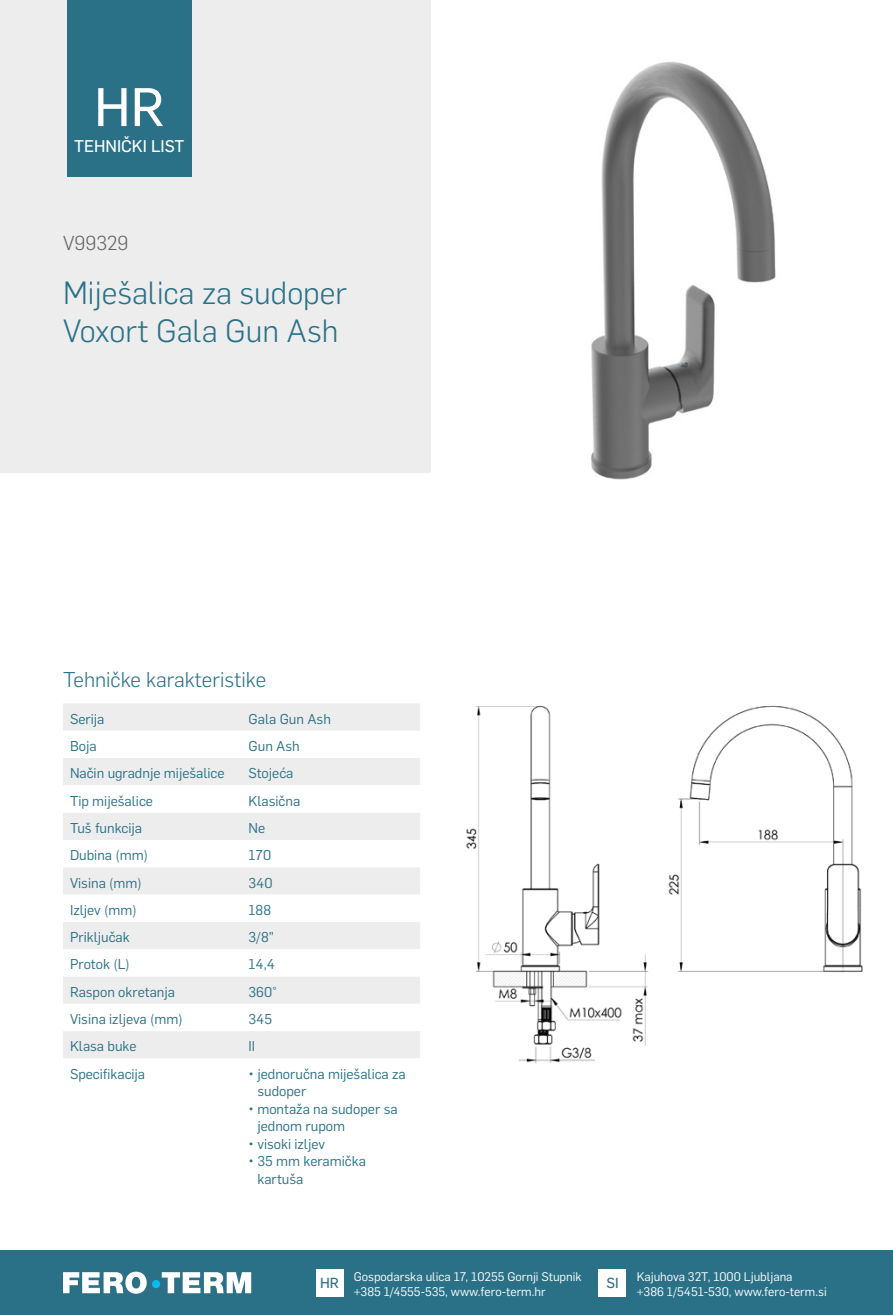
<style>
.page{position:relative;width:893px;height:1315px;background:#fff}
.page>*{position:absolute;margin:0;border:0;box-sizing:border-box;transform-origin:0 0}
.t1{font:53.2px "Flama Basic";color:#fff}
.t2{font:300 31.5px/37.8px "Flama";color:#2a7187}
.t3{font:300 21px "Flama";color:#2a7187}
.t4{font:300 19.78px "Flama";color:#646363}
.t5{font:16.62px "Flama Basic";color:#fff}
.t6{font:14.35px "Flama Basic";color:#2a7187}
.t7{font:14px/17.5px "Flama";color:#2a7187}
.t8{font:12.25px/15.8px "Flama";color:#fff}
</style>
<div class="page">
<img style="left:466px;top:705px;width:397px;height:358px">
<div style="left:0;top:1250px;width:893px;height:65px;background:#2a7187"></div>
<div style="left:316px;top:1269px;width:27px;height:27px;background:#fff"></div>
<div style="left:599px;top:1269px;width:27px;height:27px;background:#fff"></div>
<svg style="left:63px;top:1271px;width:188px;height:22px"></svg>
<div style="left:152px;top:1280px;width:8px;height:8px;background:#0bbbef;border-radius:50%"></div>
<div style="left:0;top:0;width:430px;height:472px;background:#ededed"></div>
<div style="left:67px;top:0;width:124px;height:177px;background:#2a7187"></div>
<div style="left:63px;top:703px;width:357px;height:27px;background:#ededed"></div>
<svg style="left:63px;top:758px;width:357px;height:300px;fill:#ededed"></svg>
<img style="left:591px;top:61px;width:185px;height:419px">
<h1 class="t1" style="left:94px;top:70px;width:72px">HR</h1>
<p class="t5" style="left:74px;top:134px;width:112px">TEHNIČKI LIST</p>
<h3 class="t4" style="left:63px;top:229px;width:67px">V99329</h3>
<h2 class="t2" style="left:63px;top:272px;width:285px">Miješalica za sudoper<br>Voxort Gala Gun Ash</h2>
<h3 class="t3" style="left:63px;top:665px;width:205px">Tehničke karakteristike</h3>
<p class="t7" style="left:70px;top:709px;width:36px">Serija</p>
<p class="t7" style="left:249px;top:709px;width:84px">Gala Gun Ash</p>
<p class="t7" style="left:70px;top:736px;width:28px">Boja</p>
<p class="t7" style="left:249px;top:736px;width:53px">Gun Ash</p>
<p class="t7" style="left:70px;top:763px;width:156px">Način ugradnje miješalice</p>
<p class="t7" style="left:249px;top:763px;width:46px">Stojeća</p>
<p class="t7" style="left:70px;top:791px;width:85px">Tip miješalice</p>
<p class="t7" style="left:249px;top:791px;width:53px">Klasična</p>
<p class="t7" style="left:70px;top:818px;width:74px">Tuš funkcija</p>
<p class="t7" style="left:249px;top:818px;width:18px">Ne</p>
<p class="t7" style="left:70px;top:845px;width:80px">Dubina (mm)</p>
<p class="t7" style="left:249px;top:845px;width:24px">170</p>
<p class="t7" style="left:70px;top:873px;width:73px">Visina (mm)</p>
<p class="t7" style="left:249px;top:873px;width:25px">340</p>
<p class="t7" style="left:70px;top:900px;width:68px">Izljev (mm)</p>
<p class="t7" style="left:249px;top:900px;width:24px">188</p>
<p class="t7" style="left:70px;top:927px;width:61px">Priključak</p>
<p class="t7" style="left:249px;top:927px;width:27px">3/8”</p>
<p class="t7" style="left:70px;top:955px;width:61px">Protok (L)</p>
<p class="t7" style="left:249px;top:955px;width:28px">14,4</p>
<p class="t7" style="left:70px;top:982px;width:107px">Raspon okretanja</p>
<p class="t7" style="left:249px;top:982px;width:30px">360°</p>
<p class="t7" style="left:70px;top:1009px;width:114px">Visina izljeva (mm)</p>
<p class="t7" style="left:249px;top:1009px;width:25px">345</p>
<p class="t7" style="left:70px;top:1036px;width:68px">Klasa buke</p>
<p class="t7" style="left:249px;top:1036px;width:8px">II</p>
<p class="t7" style="left:70px;top:1064px;width:77px">Specifikacija</p>
<p class="t7" style="left:257px;top:1064px;width:150px;text-indent:-9px">• jednoručna miješalica za sudoper</p>
<p class="t7" style="left:257px;top:1099px;width:142px;text-indent:-9px">• montaža na sudoper sa jednom rupom</p>
<p class="t7" style="left:249px;top:1134px;width:78px">• visoki izljev</p>
<p class="t7" style="left:257px;top:1151px;width:110px;text-indent:-9px">• 35 mm keramička kartuša</p>
<p class="t6" style="left:320px;top:1272px;width:20px">HR</p>
<p class="t8" style="left:637px;top:1267px;width:191px">Kajuhova 32T, 1000 Ljubljana<br>+386 1/5451-530, www.fero-term.si</p>
<p class="t8" style="left:354px;top:1267px;width:229px">Gospodarska ulica 17, 10255 Gornji Stupnik +385 1/4555-535, www.fero-term.hr</p>
<p class="t6" style="left:606px;top:1272px;width:14px">SI</p>
</div>
